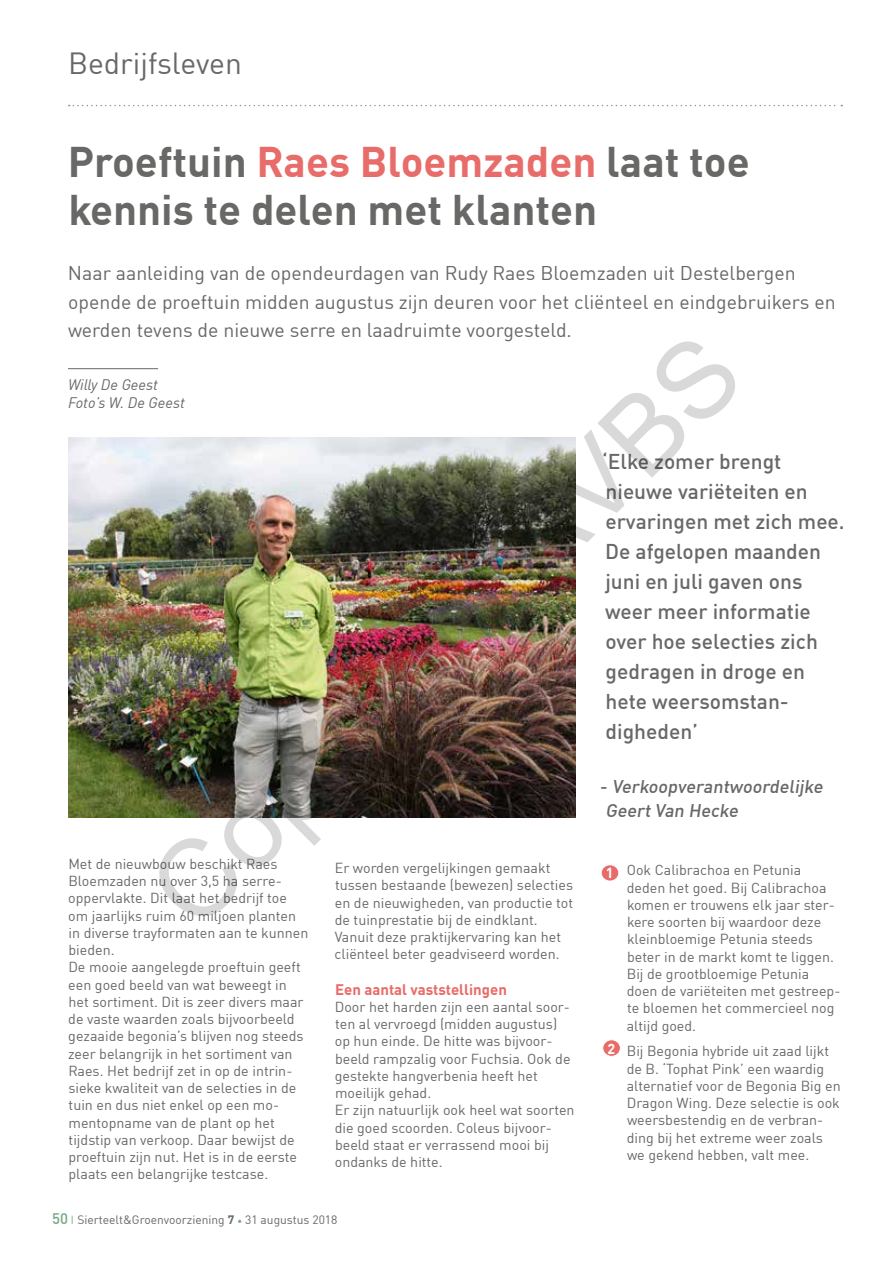
<style>
.page{position:relative;width:893px;height:1263px;background:#fff}
.page>*{position:absolute;margin:0;border:0;box-sizing:border-box;transform-origin:0 0}
.t1{font:108px "Arial";color:rgb(0 0 0/.15)}
.t2{font:700 42px/48px "DIN Offc Pro";color:#686867}
.t3{font:30px "DIN Offc Pro";color:#686867}
.t4{font:500 21px/30px "DIN Offc Pro";color:#686867}
.t5{font:19.5px/28.5px "DIN Offc Pro";color:#686867}
.t6{font:500 18px/24px "DIN Offc Pro";color:#686867}
.t7{font:italic 15px/18px "DIN Offc Pro";color:#686867}
.t8{font:700 15px "DIN Offc Pro";color:#e86c69}
.t9{font:14.25px/17.2px "DIN Offc Pro";color:#686867}
.t10{font:700 14.25px "DIN Offc Pro";color:#fff}
.t11{font:12px "DIN Offc Pro";color:#686867}
.s1{color:#e86c69}
.s2{font-weight:500;font-size:15px;color:#73aa84}
.s3{font-weight:700}
.s4{font-family:"Minion Pro";color:#73aa84}
</style>
<div class="page">
<svg style="left:69px;top:105px;width:773px;height:1px"></svg>
<hr style="left:68px;top:368px;width:90px;height:1px;background:#686867">
<img style="left:68px;top:438px;width:507px;height:379px">
<div style="left:601px;top:865px;width:18px;height:16px;background:#e76c69;border-radius:50%"></div>
<div style="left:601px;top:864px;width:18px;height:17px;border:1px solid #fff;border-radius:50%"></div>
<div style="left:603px;top:1040px;width:17px;height:16px;background:#e76c69;border-radius:50%"></div>
<div style="left:603px;top:1039px;width:18px;height:17px;border:1px solid #fff;border-radius:50%"></div>
<h3 class="t3" style="left:68px;top:40px;width:175px">Bedrijfsleven</h3>
<h2 class="t2" style="left:68px;top:132px;width:683px">Proeftuin <span class="s1">Raes Bloemzaden</span> laat toe kennis te delen met klanten</h2>
<h3 class="t5" style="left:68px;top:257px;width:769px">Naar aanleiding van de opendeurdagen van Rudy Raes Bloemzaden uit Destelbergen opende de proeftuin midden augustus zijn deuren voor het cliënteel en eindgebruikers en werden tevens de nieuwe serre en laadruimte voorgesteld.</h3>
<p class="t7" style="left:68px;top:374px;width:118px">Willy De Geest<br>Foto’s W. De Geest</p>
<h1 class="t1" style="left:120px;top:856px;width:782px;rotate:-45deg">Copyright AVBS</h1>
<h3 class="t4" style="left:602px;top:444px;width:244px">‘Elke zomer brengt nieuwe variëteiten en ervaringen met zich mee.<br>De afgelopen maanden juni en juli gaven ons weer meer informatie over hoe selecties zich gedragen in droge en hete weersomstan&shy;digheden’</h3>
<p class="t6" style="left:600px;top:772px;width:228px">- Verkoopverantwoordelij ke<br>GeertVan Hecke</p>
<p class="t9" style="left:68px;top:854px;width:242px">Met de nieuwbouw beschikt Raes Bloemzaden nu over 3,5 ha serre&shy;oppervlakte. Dit laat het bedrijf toe om jaarlijks ruim 60 miljoen planten in diverse trayformaten aan te kunnen bieden.<br>De mooie aangelegde proeftuin geeft een goed beeld van wat beweegt in het sortiment. Dit is zeer divers maar de vaste waarden zoals bijvoorbeeld gezaaide begonia’s blijven nog steeds zeer belangrijk in het sortiment van Raes. Het bedrijf zet in op de intrin&shy;sieke kwaliteit van de selecties in de tuin en dus niet enkel op een mo&shy;mentopname van de plant op het tijdstip van verkoop. Daar bewijst de proeftuin zijn nut. Het is in de eerste plaats een belangrijke testcase.</p>
<p class="t9" style="left:335px;top:858px;width:240px">Er worden vergelijkingen gemaakt tussen bestaande (bewezen) selecties en de nieuwigheden, van productie tot de tuinprestatie bij de eindklant.<br>Vanuit deze praktijkervaring kan het cliënteel beter geadviseerd worden.</p>
<p class="t8" style="left:335px;top:977px;width:173px">Een aantal vaststellingen</p>
<p class="t9" style="left:335px;top:997px;width:241px">Door het harden zijn een aantal soor&shy;ten al vervroegd (midden augustus) op hun einde. De hitte was bijvoor&shy;beeld rampzalig voor Fuchsia. Ook de gestekte hangverbenia heeft het moeilijk gehad.<br>Er zijn natuurlijk ook heel wat soorten die goed scoorden. Coleus bijvoor&shy;beeld staat er verrassend mooi bij ondanks de hitte.</p>
<p class="t9" style="left:627px;top:860px;width:215px">Ook Calibrachoa en Petunia deden het goed. Bij Calibrachoa komen er trouwens elk jaar ster&shy;kere soorten bij waardoor deze kleinbloemige Petunia steeds beter in de markt komt te liggen.<br>Bij de grootbloemige Petunia doen de variëteiten met gestreep&shy;te bloemen het commercieel nog altijd goed.</p>
<p class="t9" style="left:627px;top:1041px;width:216px">Bij Begonia hybride uit zaad lijkt de B. ‘Tophat Pink’ een waardig alternatief voor de Begonia Big en<br>Dragon Wing. Deze selectie is ook weersbestendig en de verbran&shy;ding bij het extreme weer zoals we gekend hebben, valt mee.</p>
<p class="t10" style="left:606px;top:861px;width:9px">1</p>
<p class="t10" style="left:607px;top:1036px;width:9px">2</p>
<p class="t11" style="left:52px;top:1210px;width:287px"><span class="s2">50</span> Sierteelt&amp;Groenvoorziening <span class="s3">7</span> <span class="s4">•</span> 31 augustus 2018</p>
</div>
